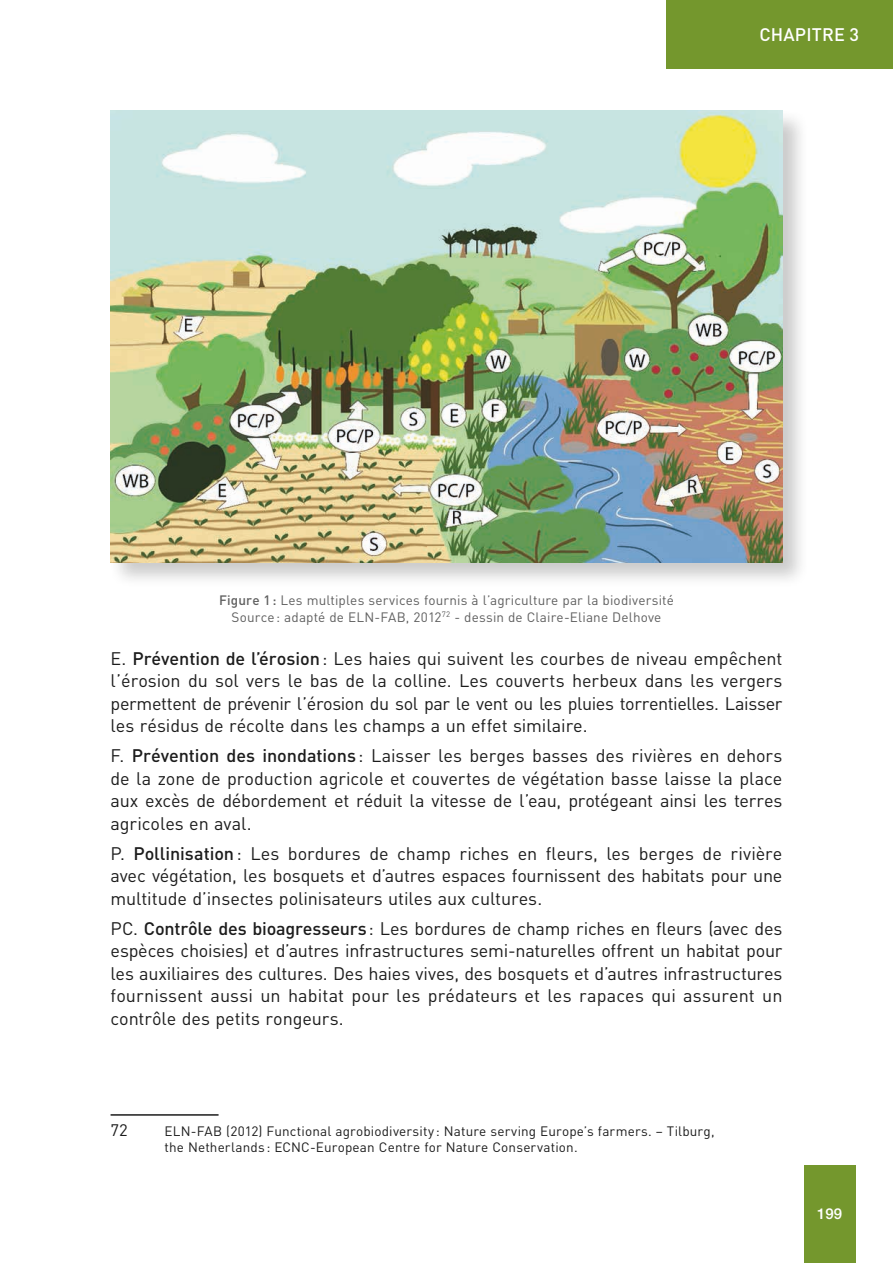
<style>
.page{position:relative;width:893px;height:1263px;background:#fff}
.page>*{position:absolute;margin:0;border:0;box-sizing:border-box;transform-origin:0 0}
.t1{font:18px/22.5px "DIN Pro";letter-spacing:-.005em;color:#1c1c1c;text-align:justify}
.t2{font:500 18px "DIN Pro";letter-spacing:.01em;color:#fff}
.t3{font:16.5px "DIN Pro";color:#1c1c1c}
.t4{font:500 15px "Helvetica Neue LT Std";color:#fff}
.t5{font:13.5px/16.8px "DIN Pro";letter-spacing:.01em;color:#1c1c1c}
.t6{font:13.5px/16.8px "DIN Pro";letter-spacing:.01em;color:#5f5f5f;text-align:center}
.s1{font-weight:500}
</style>
<div class="page">
<div style="left:804px;top:1165px;width:51px;height:98px;background:#74972d"></div>
<div style="left:666px;top:0;width:227px;height:68px;background:#74972d"></div>
<div style="left:109px;top:108px;width:699px;height:480px;background:#1c1c1c;opacity:.23"></div>
<img style="left:111px;top:111px;width:671px;height:451px">
<hr style="left:111px;top:1114px;width:108px;height:2px;background:#1c1c1c">
<p class="t2" style="left:759px;top:22px;width:101px">CHAPITRE 3</p>
<p class="t6" style="left:219px;top:591px;width:456px"><span class="s1">Figure 1:</span> Les multiples services fournis à l’agriculture par la biodiversité<br>Source: adapté de ELN-FAB, 2012<sup>72</sup> - dessin de Claire-Eliane Delhove</p>
<p class="t1" style="left:111px;top:646px;width:673px">E. <span class="s1">Prévention de l’érosion</span>: Les haies qui suivent les courbes de niveau empêchent l’érosion du sol vers le bas de la colline. Les couverts herbeux dans les vergers permettent de prévenir l’érosion du sol par le vent ou les pluies torrentielles. Laisser les résidus de récolte dans les champs a un effet similaire.</p>
<p class="t1" style="left:111px;top:743px;width:673px">F. <span class="s1">Prévention des inondations</span>: Laisser les berges basses des rivières en dehors de la zone de production agricole et couvertes de végétation basse laisse la place aux excès de débordement et réduit la vitesse de l’eau, protégeant ainsi les terres agricoles en aval.</p>
<p class="t1" style="left:111px;top:841px;width:673px">P. <span class="s1">Pollinisation</span>: Les bordures de champ riches en fleurs, les berges de rivière avec végétation, les bosquets et d’autres espaces fournissent des habitats pour une multitude d’insectes polinisateurs utiles aux cultures.</p>
<p class="t1" style="left:111px;top:916px;width:673px">PC. <span class="s1">Contrôle des bioagresseurs</span>: Les bordures de champ riches en fleurs (avec des espèces choisies) et d’autres infrastructures semi-naturelles offrent un habitat pour les auxiliaires des cultures. Des haies vives, des bosquets et d’autres infrastructures fournissent aussi un habitat pour les prédateurs et les rapaces qui assurent un contrôle des petits rongeurs.</p>
<p class="t3" style="left:111px;top:1118px;width:19px">72</p>
<p class="t5" style="left:165px;top:1122px;width:552px">ELN-FAB (2012) Functional agrobiodiversity : Nature serving Europe’s farmers. – Tilburg, the Netherlands : ECNC-European Centre for Nature Conservation.</p>
<p class="t4" style="left:817px;top:1205px;width:27px">199</p>
</div>
